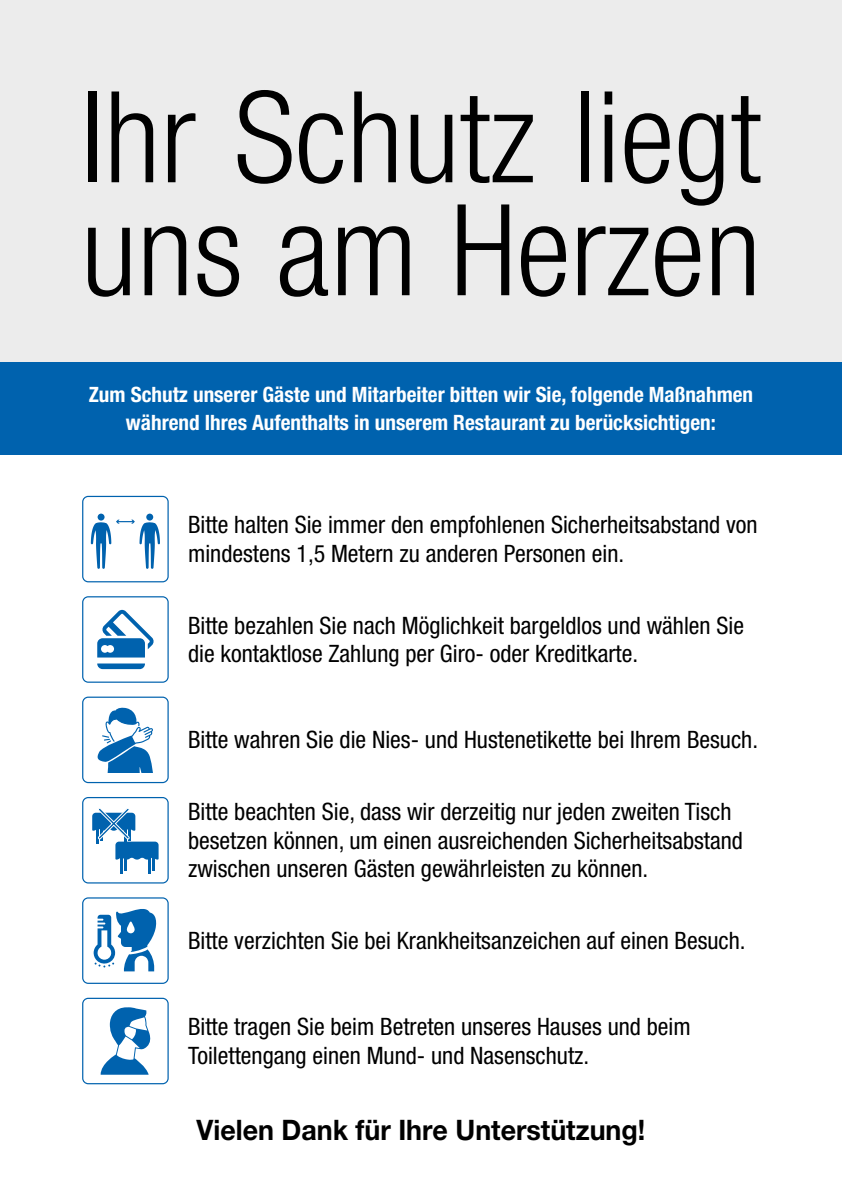
<style>
.page{position:relative;width:842px;height:1192px;background:#fff}
.page>*{position:absolute;margin:0;border:0;box-sizing:border-box;transform-origin:0 0}
.t1{font:300 condensed 127.1px/113px "Helvetica Neue LT Pro";color:#000}
.t2{font:700 28.25px "Helvetica Neue LT Pro";color:#000;scale:.95 1}
.t3{font:condensed 24px/28.8px "Helvetica Neue LT Pro";color:#000}
.t4{font:700 condensed 21.2px/28.2px "Helvetica Neue LT Pro";color:#fff;text-align:center}
</style>
<div class="page">
<div style="left:0;top:0;width:842px;height:433px;background:#ececec"></div>
<div style="left:0;top:363px;width:842px;height:92px;background:#0062ae"></div>
<svg style="left:82px;top:496px;width:87px;height:86px"></svg>
<svg style="left:82px;top:596px;width:87px;height:87px"></svg>
<svg style="left:82px;top:897px;width:87px;height:87px"></svg>
<svg style="left:82px;top:697px;width:87px;height:86px"></svg>
<svg style="left:82px;top:797px;width:87px;height:87px"></svg>
<svg style="left:82px;top:998px;width:87px;height:86px"></svg>
<h1 class="t1" style="left:81px;top:80px;width:682px">Ihr Schutz liegt uns am Herzen</h1>
<p class="t4" style="left:89px;top:380px;width:666px">Zum Schutz unserer Gäste und Mitarbeiter bitten wir Sie, folgende Maßnahmen während Ihres Aufenthalts in unserem Restaurant zu berücksichtigen:</p>
<p class="t3" style="left:188px;top:510px;width:571px">Bitte halten Sie immer den empfohlenen Sicherheitsabstand von mindestens 1,5 Metern zu anderen Personen ein.</p>
<p class="t3" style="left:188px;top:610px;width:557px">Bitte bezahlen Sie nach Möglichkeit bargeldlos und wählen Sie die kontaktlose Zahlung per Giro- oder Kreditkarte.</p>
<p class="t3" style="left:188px;top:725px;width:572px">Bitte wahren Sie die Nies- und Hustenetikette bei Ihrem Besuch.</p>
<p class="t3" style="left:188px;top:797px;width:556px">Bitte beachten Sie, dass wir derzeitig nur jeden zweiten Tisch besetzen können, um einen ausreichenden Sicherheitsabstand zwischen unseren Gästen gewährleisten zu können.</p>
<p class="t3" style="left:188px;top:926px;width:559px">Bitte verzichten Sie bei Krankheitsanzeichen auf einen Besuch.</p>
<p class="t3" style="left:188px;top:1012px;width:504px">Bitte tragen Sie beim Betreten unseres Hauses und beim<br>Toilettengang einen Mund- und Nasenschutz.</p>
<p class="t2" style="left:197px;top:1112px;width:474px">Vielen Dank für Ihre Unterstützung!</p>
</div>
